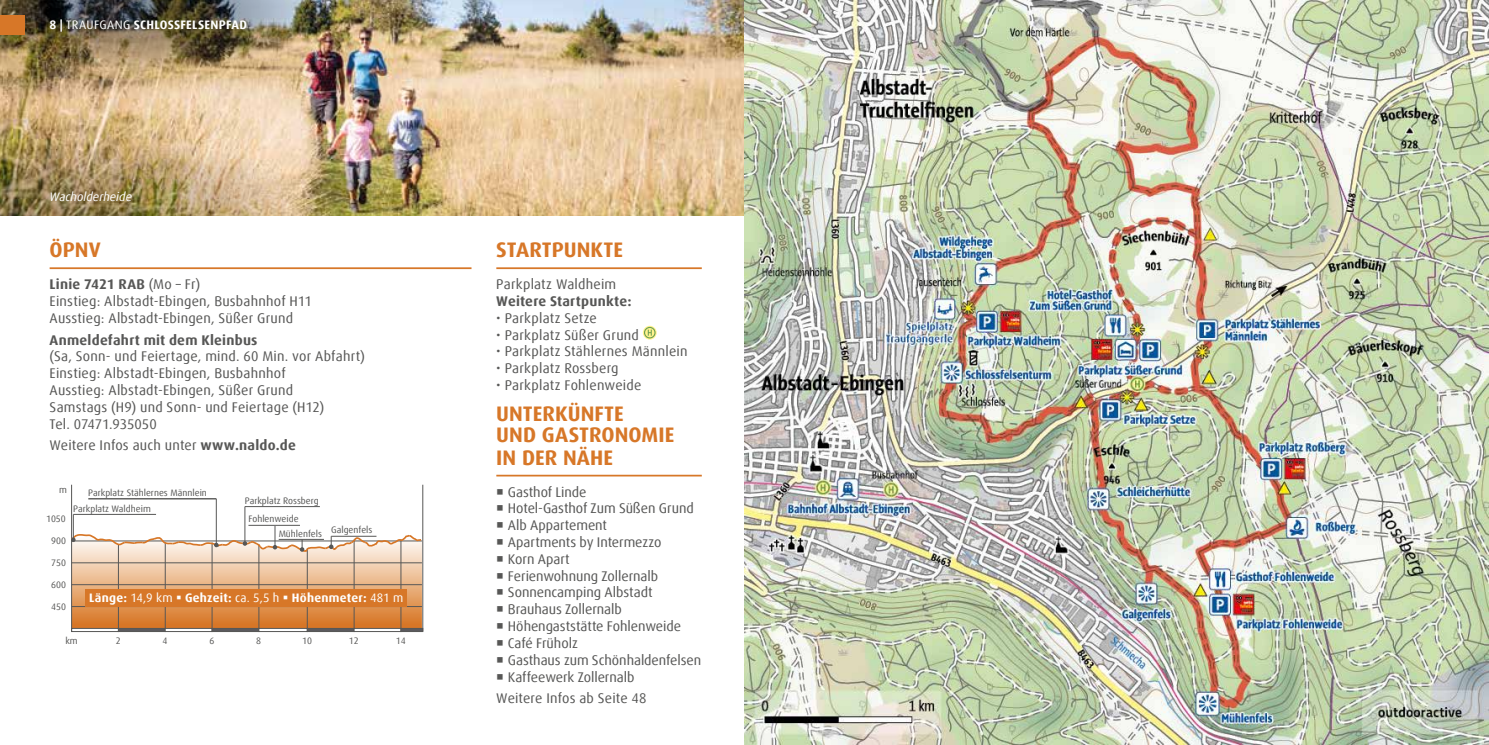
<style>
.page{position:relative;width:1489px;height:745px;background:#fff}
.page>*{position:absolute;margin:0;border:0;box-sizing:border-box;transform-origin:0 0}
.t1{font:700 21px/21.9px "Dax Offc Pro";letter-spacing:.005em;color:#d77728}
.t2{font:14px/16.8px "Dax Offc Pro";letter-spacing:.01em;color:#575756}
.t3{font:700 14px "Dax Offc Pro";letter-spacing:.015em;color:#575756}
.t4{font:700 12.25px "Dax Offc Pro";letter-spacing:.02em;color:#fff}
.t5{font:italic 12.25px "Dax Offc Pro";color:#fff}
.t6{font:9.28px/18.7px "Dax Offc Pro";color:#575756}
.s1{font-weight:400}
.s2{font-weight:700}
</style>
<div class="page">
<img style="left:0;top:0;width:744px;height:216px">
<img style="left:0;top:0;width:322px;height:71px">
<img style="left:0;top:141px;width:314px;height:75px">
<div style="left:0;top:15px;width:25px;height:20px;background:#d77728"></div>
<img style="left:744px;top:0;width:744px;height:744px">
<hr style="left:50px;top:267px;width:421px;height:2px;background:#d77728">
<div style="left:118px;top:628px;width:47px;height:3px;border:1px solid #575756"></div>
<div style="left:212px;top:628px;width:47px;height:3px;border:1px solid #575756"></div>
<div style="left:307px;top:628px;width:47px;height:3px;border:1px solid #575756"></div>
<div style="left:401px;top:628px;width:22px;height:3px;border:1px solid #575756"></div>
<hr style="left:422px;top:484px;width:1px;height:147px;background:#575756">
<hr style="left:71px;top:484px;width:1px;height:147px;background:#575756">
<hr style="left:88px;top:497px;width:128px;height:2px;background:#575756">
<hr style="left:216px;top:498px;width:1px;height:46px;background:#575756">
<hr style="left:245px;top:506px;width:75px;height:1px;background:#575756">
<hr style="left:244px;top:506px;width:1px;height:35px;background:#575756">
<hr style="left:73px;top:513px;width:83px;height:1px;background:#575756">
<svg style="left:71px;top:514px;width:352px;height:115px"></svg>
<div style="left:85px;top:588px;width:322px;height:17px;background:#d77728"></div>
<hr style="left:496px;top:267px;width:205px;height:2px;background:#d77728">
<hr style="left:496px;top:474px;width:205px;height:2px;background:#d77728">
<svg style="left:643px;top:325px;width:13px;height:14px"></svg>
<svg style="left:644px;top:326px;width:11px;height:12px"></svg>
<p class="t4" style="left:50px;top:17px;width:199px">8 | <span class="s1">TRAUFGANG</span> SCHLOSSFELSENPFAD</p>
<p class="t5" style="left:50px;top:189px;width:84px">Wacholderheide</p>
<h1 class="t1" style="left:50px;top:239px;width:53px">ÖPNV</h1>
<p class="t2" style="left:50px;top:276px;width:264px"><span class="s2">Linie 7421 RAB</span> (Mo – Fr)<br>Einstieg: Albstadt-Ebingen, Busbahnhof H11<br>Ausstieg: Albstadt-Ebingen, Süßer Grund</p>
<p class="t3" style="left:50px;top:330px;width:209px">Anmeldefahrt mit dem Kleinbus</p>
<p class="t2" style="left:50px;top:348px;width:317px">(Sa, Sonn- und Feiertage, mind. 60 Min. vor Abfahrt)<br>Einstieg: Albstadt-Ebingen, Busbahnhof<br>Ausstieg: Albstadt-Ebingen, Süßer Grund<br>Samstags (H9) und Sonn- und Feiertage (H12)<br>Tel. 07471.935050</p>
<p class="t2" style="left:50px;top:437px;width:248px">Weitere Infos auch unter <span class="s2">www.naldo.de</span></p>
<p class="t6" style="left:59px;top:479px;width:9px">m</p>
<p class="t6" style="left:88px;top:483px;width:120px">Parkplatz Stählernes Männlein</p>
<p class="t6" style="left:46px;top:509px;width:21px">1050</p>
<p class="t6" style="left:51px;top:531px;width:16px">900</p>
<p class="t6" style="left:51px;top:553px;width:16px">750</p>
<p class="t6" style="left:51px;top:575px;width:16px">600</p>
<p class="t6" style="left:73px;top:498px;width:79px">Parkplatz Waldheim</p>
<p class="t6" style="left:248px;top:491px;width:72px;text-indent:-4px">Parkplatz Rossberg<br>Fohlenweide</p>
<p class="t6" style="left:279px;top:522px;width:95px">Mühlenfels Galgenfels</p>
<p class="t6" style="left:51px;top:596px;width:16px">450</p>
<p class="t4" style="left:89px;top:590px;width:315px">Länge: <span class="s1">14,9 km</span> ▪ Gehzeit: <span class="s1">ca. 5,5 h</span> ▪ Höhenmeter: <span class="s1">481 m</span></p>
<p class="t6" style="left:65px;top:631px;width:14px">km</p>
<p class="t6" style="left:116px;top:631px;width:6px">2</p>
<p class="t6" style="left:163px;top:631px;width:6px">4</p>
<p class="t6" style="left:209px;top:631px;width:6px">6</p>
<p class="t6" style="left:256px;top:631px;width:6px">8</p>
<p class="t6" style="left:302px;top:631px;width:11px">10</p>
<p class="t6" style="left:349px;top:631px;width:11px">12</p>
<p class="t6" style="left:396px;top:631px;width:11px">14</p>
<h1 class="t1" style="left:496px;top:239px;width:128px">STARTPUNKTE</h1>
<p class="t2" style="left:496px;top:276px;width:121px">Parkplatz Waldheim</p>
<p class="t3" style="left:496px;top:292px;width:137px">Weitere Startpunkte:</p>
<p class="t2" style="left:496px;top:309px;width:102px">• Parkplatz Setze</p>
<p class="t2" style="left:496px;top:326px;width:144px">• Parkplatz Süßer Grund</p>
<p class="t2" style="left:496px;top:343px;width:193px">• Parkplatz Stählernes Männlein</p>
<p class="t2" style="left:496px;top:360px;width:124px">• Parkplatz Rossberg</p>
<p class="t2" style="left:496px;top:376px;width:146px">• Parkplatz Fohlenweide</p>
<h1 class="t1" style="left:496px;top:402px;width:179px">UNTERKÜNFTE<br>UND GASTRONOMIE<br>IN DER NÄHE</h1>
<p class="t2" style="left:496px;top:483px;width:92px">○ Gasthof Linde</p>
<p class="t2" style="left:496px;top:500px;width:199px">○ Hotel-Gasthof Zum Süßen Grund</p>
<p class="t2" style="left:496px;top:516px;width:112px">○ Alb Appartement</p>
<p class="t2" style="left:496px;top:533px;width:167px">○ Apartments by Intermezzo</p>
<p class="t2" style="left:496px;top:550px;width:75px">○ Korn Apart</p>
<p class="t2" style="left:496px;top:567px;width:163px">○ Ferienwohnung Zollernalb</p>
<p class="t2" style="left:496px;top:584px;width:158px">○ Sonnencamping Albstadt</p>
<p class="t2" style="left:496px;top:600px;width:127px">○ Brauhaus Zollernalb</p>
<p class="t2" style="left:496px;top:617px;width:186px">○ Höhengaststätte Fohlenweide</p>
<p class="t2" style="left:496px;top:634px;width:83px">○ Café Früholz</p>
<p class="t2" style="left:496px;top:651px;width:206px">○ Gasthaus zum Schönhaldenfelsen</p>
<p class="t2" style="left:496px;top:665px;width:152px;line-height:21.7px">○ Kaffeewerk Zollernalb<br>Weitere Infos ab Seite 48</p>
</div>
